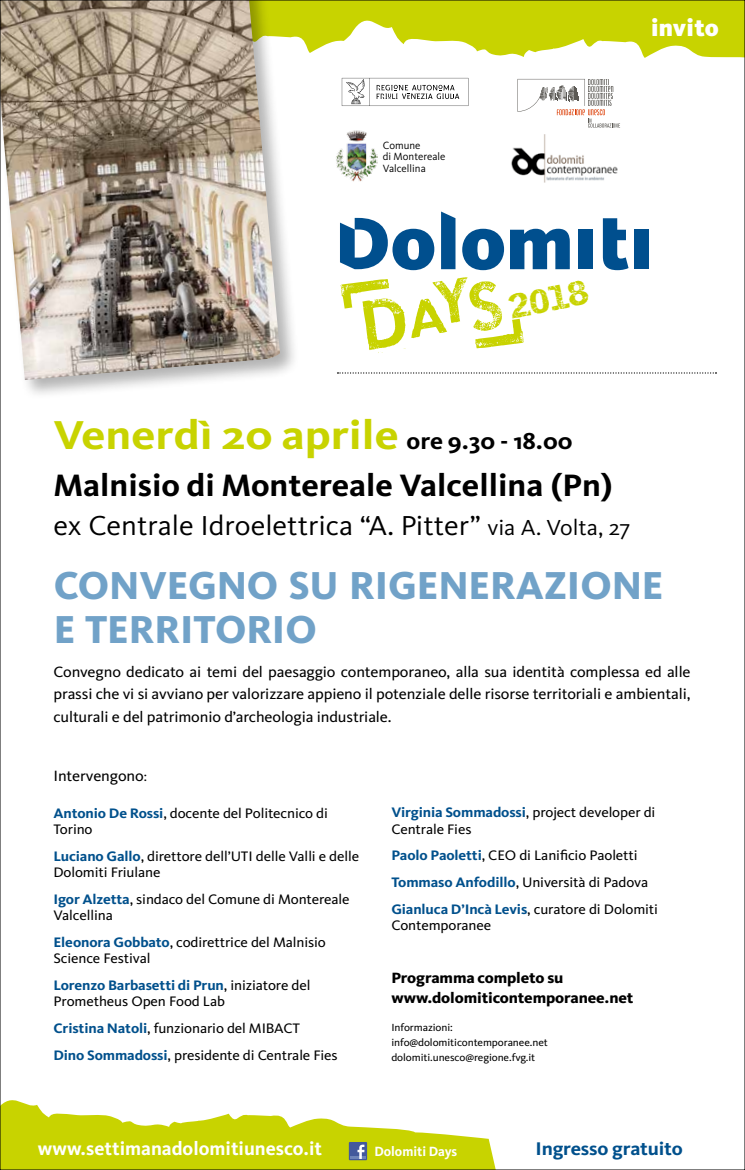
<style>
.page{position:relative;width:745px;height:1170px;background:#fff}
.page>*{position:absolute;margin:0;border:0;box-sizing:border-box;transform-origin:0 0}
.t1{font:700 41.75px "Kievit OT";color:#c8d300;scale:1.11 1}
.t2{font:800 40.38px/44.4px "Kievit OT";letter-spacing:-.005em;color:#71a2c8}
.t3{font:700 32px "Kievit OT";color:#000;scale:1.05 1}
.t4{font:28.38px "Kievit OT";color:#000;scale:1.05 1}
.t5{font:900 24.62px "Kievit OT";letter-spacing:.01em;color:#fff}
.t6{font:24.38px "Destroy";color:#c8d300;scale:1.05 1}
.t7{font:700 19.5px "Kievit OT";color:#fff}
.t8{font:700 19px "Kievit OT";letter-spacing:-.01em;color:#00508c;scale:1.05 1}
.t9{font:15.5px/22.5px "Kievit OT";letter-spacing:-.01em;color:#000;text-align:justify;scale:1.05 1}
.t10{font:800 15.5px/20px "Kievit OT";letter-spacing:-.01em;color:#000;scale:1.05 1}
.t11{font:14.25px/16.2px "Kievit OT";letter-spacing:-.01em;color:#000;scale:1.05 1}
.t12{font:700 13.88px "Kievit OT";color:#fff}
.t13{font:10.88px/11.6px "Kievit OT";color:#000}
.t14{font:10.75px/15px "Kievit OT";letter-spacing:-.01em;color:#000;scale:1.05 1}
.s1{font-size:23.88px;color:#000}
.s2{font-size:22.5px}
.s3{font-size:13px}
.s4{font-weight:700;color:#00508c}
</style>
<div class="page">
<svg style="left:467px;top:5px;width:275px;height:101px"></svg>
<svg style="left:300px;top:2px;width:167px;height:76px"></svg>
<svg style="left:337px;top:372px;width:379px;height:1px"></svg>
<svg style="left:441px;top:211px;width:14px;height:58px"></svg>
<svg style="left:462px;top:229px;width:41px;height:41px"></svg>
<svg style="left:510px;top:229px;width:59px;height:40px"></svg>
<div style="left:578px;top:230px;width:14px;height:39px;background:#004f8e"></div>
<svg style="left:602px;top:218px;width:26px;height:52px"></svg>
<div style="left:633px;top:230px;width:15px;height:39px;background:#004f8e"></div>
<svg style="left:340px;top:218px;width:94px;height:52px"></svg>
<svg style="left:340px;top:279px;width:65px;height:74px"></svg>
<svg style="left:411px;top:277px;width:112px;height:71px"></svg>
<svg style="left:2px;top:1100px;width:493px;height:67px;fill:#c8d300"></svg>
<svg style="left:348px;top:1141px;width:19px;height:19px"></svg>
<svg style="left:350px;top:1144px;width:15px;height:14px"></svg>
<div style="left:0;top:0;width:300px;height:400px;background:#000;opacity:.3"></div>
<img style="left:2px;top:2px;width:278px;height:378px">
<svg style="left:341px;top:78px;width:127px;height:28px"></svg>
<svg style="left:517px;top:79px;width:102px;height:49px"></svg>
<img style="left:511px;top:135px;width:107px;height:48px">
<img style="left:336px;top:130px;width:41px;height:52px">
<p class="t13" style="left:382px;top:139px;width:64px">Comune<br>di Montereale<br>Valcellina</p>
<h3 class="t6" style="left:506px;top:291px;width:79px;rotate:-11deg">2018</h3>
<h3 class="t5" style="left:650px;top:13px;width:69px">invito</h3>
<h1 class="t1" style="left:53px;top:410px;width:469px">Venerdì 20 aprile <span class="s1">ore 9.30 - 18.00</span></h1>
<h3 class="t3" style="left:53px;top:466px;width:533px">Malnisio di Montereale Valcellina (Pn)</h3>
<h3 class="t4" style="left:53px;top:508px;width:550px">ex Centrale Idroelettrica “A. Pitter” <span class="s2">via A. Volta, 27</span></h3>
<h2 class="t2" style="left:54px;top:563px;width:611px">CONVEGNO SU RIGENERAZIONE<br>E TERRITORIO</h2>
<p class="t9" style="left:53px;top:660px;width:608px">Convegno dedicato ai temi del paesaggio contemporaneo, alla sua identità complessa ed alle prassi che vi si avviano per valorizzare appieno il potenziale delle risorse territoriali e ambientali, culturali e del patrimonio d’archeologia industriale.</p>
<p class="t9" style="left:53px;top:764px;width:90px">Intervengono<span class="s3">:</span></p>
<p class="t11" style="left:53px;top:804px;width:263px"><span class="s4">Antonio De Rossi</span>, docente del Politecnico di<br>Torino</p>
<p class="t11" style="left:53px;top:847px;width:292px"><span class="s4">Luciano Gallo</span>, direttore dell’UTI delle Valli e delle<br>Dolomiti Friulane</p>
<p class="t11" style="left:53px;top:890px;width:283px"><span class="s4">Igor Alzetta</span>, sindaco del Comune di Montereale<br>Valcellina</p>
<p class="t11" style="left:53px;top:933px;width:261px"><span class="s4">Eleonora Gobbato</span>, codirettrice del Malnisio<br>Science Festival</p>
<p class="t11" style="left:53px;top:977px;width:246px"><span class="s4">Lorenzo Barbasetti di Prun</span>, iniziatore del<br>Prometheus Open Food Lab</p>
<p class="t11" style="left:53px;top:1014px;width:272px;line-height:26.9px"><span class="s4">Cristina Natoli</span>, funzionario del MIBACT<br><span class="s4">Dino Sommadossi</span>, presidente di Centrale Fies</p>
<p class="t11" style="left:391px;top:804px;width:253px"><span class="s4">Virginia Sommadossi</span>, project developer di<br>Centrale Fies</p>
<p class="t11" style="left:391px;top:842px;width:255px;line-height:26.9px"><span class="s4">Paolo Paoletti</span>, CEO di Lanificio Paoletti<br><span class="s4">Tommaso Anfodillo</span>, Università di Padova<br><span class="s4">Gianluca D’Incà Levis</span>, curatore di Dolomiti</p>
<p class="t11" style="left:391px;top:917px;width:96px">Contemporanee</p>
<p class="t10" style="left:391px;top:967px;width:232px">Programma completo su www.dolomiticontemporanee.net</p>
<p class="t14" style="left:391px;top:1019px;width:150px">Informazioni: info@dolomiticontemporanee.net dolomiti.unesco@regione.fvg.it</p>
<h3 class="t7" style="left:38px;top:1136px;width:286px">www.settimanadolomitiunesco.it</h3>
<p class="t12" style="left:374px;top:1142px;width:84px">Dolomiti Days</p>
<h3 class="t8" style="left:535px;top:1137px;width:142px">Ingresso gratuito</h3>
</div>
